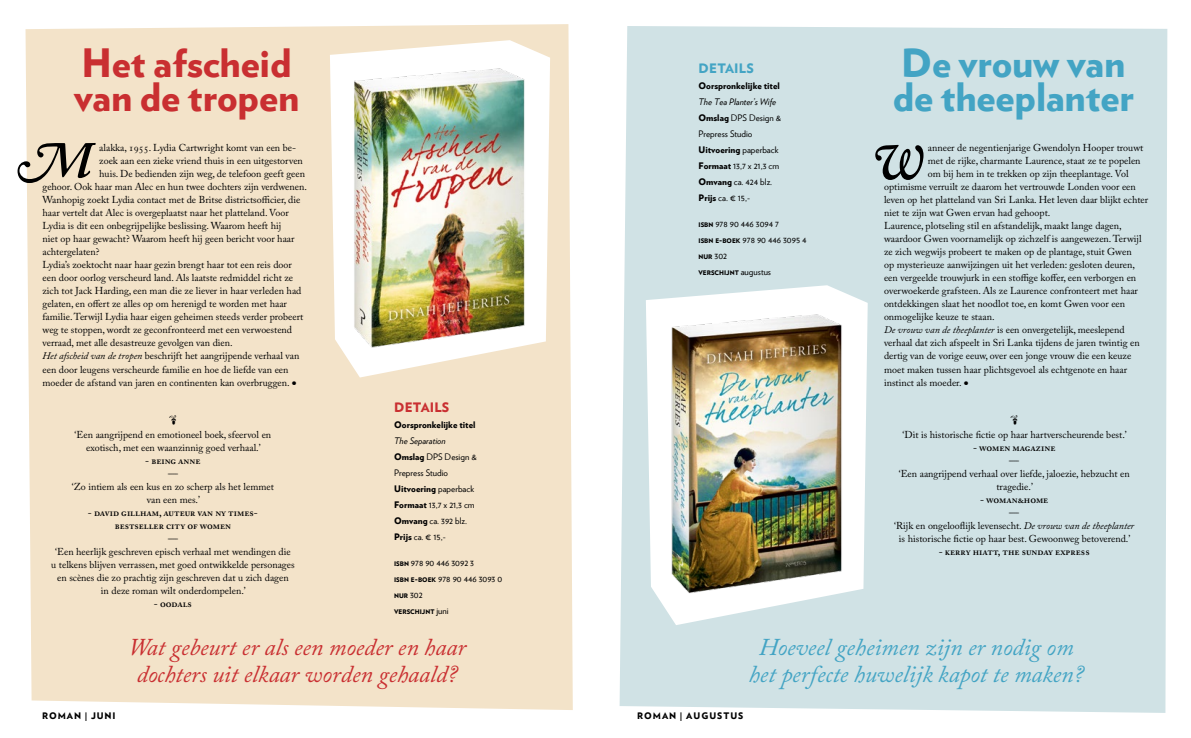
<style>
.page{position:relative;width:1191px;height:738px;background:#fff}
.page>*{position:absolute;margin:0;border:0;box-sizing:border-box;transform-origin:0 0}
.t1{font:italic 600 51px "Adobe Caslon Pro";color:#000}
.t2{font:900 39px/34px "Verlag";letter-spacing:-.005em;color:#43a4c4}
.t3{font:900 39px/34px "Verlag";letter-spacing:-.005em;color:#c92f31}
.t4{font:italic 24px/27px "Adobe Caslon Pro";color:#c92f31;text-align:center}
.t5{font:italic 24px/27px "Adobe Caslon Pro";color:#43a4c4;text-align:center}
.t6{font:900 13px "Verlag";letter-spacing:.015em;color:#43a4c4}
.t7{font:900 13px "Verlag";letter-spacing:.015em;color:#c92f31}
.t8{font:10px/13px "Adobe Caslon Pro";color:#000;text-align:center}
.t9{font:600 10px/13px "Adobe Caslon Pro";color:#000;text-align:center}
.t10{font:9px/16px "Verlag";color:#000}
.t11{font:900 9px "Verlag";color:#000}
.t12{font:900 9px "Verlag";letter-spacing:.115em;color:#000}
.t13{font:900 9px "Verlag";letter-spacing:.1em;color:#000}
.t14{font:900 6.3px "Verlag";color:#000}
.s1{font-style:italic}
.s2{font-weight:900}
.s3{font-weight:900;font-size:6.3px}
.s4{font-weight:400;font-size:9px}
.s5{font-size:16px}
</style>
<div class="page">
<div style="left:619px;top:26px;width:548px;height:686px;background:#d0e2e5"></div>
<div style="left:26px;top:24px;width:547px;height:685px;background:#f3e3c9"></div>
<img style="left:330px;top:40px;width:220px;height:337px">
<img style="left:646px;top:285px;width:221px;height:339px">
<h2 class="t3" style="left:74px;top:43px;width:227px">Het afscheid van de tropen</h2>
<h2 class="t2" style="left:892px;top:43px;width:243px">De vrouw van de theeplanter</h2>
<h3 class="t6" style="left:698px;top:58px;width:57px">DETAILS</h3>
<p class="t11" style="left:698px;top:78px;width:83px">Oorspronkelijke titel</p>
<p class="t10" style="left:698px;top:93px;width:84px"><span class="s1">The Tea Planter’s Wife<br></span><span class="s2">Omslag</span> DPS Design &amp;<br>Prepress Studio<br><span class="s2">Uitvoering</span> paperback<br><span class="s2">Formaat</span> 13,7 x 21,3 cm<br><span class="s2">Omvang</span> ca. 424 blz.<br><span class="s2">Prijs</span> ca. € 15,-</p>
<p class="t10" style="left:698px;top:215px;width:109px"><span class="s3">ISBN</span> 978 90 446 3094 7<br><span class="s3">ISBN E</span><span class="s2">-</span><span class="s3">BOEK</span> 978 90 446 3095 4</p>
<p class="t14" style="left:698px;top:252px;width:30px">NUR <span class="s4">302</span></p>
<p class="t14" style="left:698px;top:268px;width:74px">VERSCHIJNT <span class="s4">augustus</span></p>
<h1 class="t1" style="left:18px;top:130px;width:76px">M</h1>
<p class="t8" style="left:927px;top:141px;width:217px">anneer de negentienjarige Gwendolyn Hooper trouwt</p>
<p class="t8" style="left:99px;top:141px;width:198px">alakka, 1955. Lydia Cartwright komt van een be-</p>
<p class="t8" style="left:99px;top:154px;width:205px">zoek aan een zieke vriend thuis in een uitgestorven</p>
<p class="t8" style="left:99px;top:167px;width:207px">huis. De bedienden zijn weg, de telefoon geeft geen</p>
<p class="t8" style="left:43px;top:180px;width:266px">gehoor. Ook haar man Alec en hun twee dochters zijn verdwenen.</p>
<p class="t8" style="left:43px;top:193px;width:259px">Wanhopig zoekt Lydia contact met de Britse districtsofficier, die</p>
<p class="t8" style="left:43px;top:206px;width:248px">haar vertelt dat Alec is overgeplaatst naar het platteland. Voor</p>
<p class="t8" style="left:43px;top:219px;width:240px">Lydia is dit een onbegrijpelijke beslissing. Waarom heeft hij</p>
<p class="t8" style="left:43px;top:232px;width:254px">niet op haar gewacht? Waarom heeft hij geen bericht voor haar</p>
<p class="t8" style="left:43px;top:245px;width:58px">achtergelaten?</p>
<p class="t8" style="left:43px;top:258px;width:251px">Lydia’s zoektocht naar haar gezin brengt haar tot een reis door</p>
<p class="t8" style="left:43px;top:271px;width:252px">een door oorlog verscheurd land. Als laatste redmiddel richt ze</p>
<p class="t8" style="left:43px;top:284px;width:260px">zich tot Jack Harding, een man die ze liever in haar verleden had</p>
<p class="t8" style="left:43px;top:297px;width:246px">gelaten, en offert ze alles op om herenigd te worden met haar</p>
<p class="t8" style="left:43px;top:310px;width:262px">familie. Terwijl Lydia haar eigen geheimen steeds verder probeert</p>
<p class="t8" style="left:43px;top:323px;width:251px">weg te stoppen, wordt ze geconfronteerd met een verwoestend</p>
<p class="t8" style="left:43px;top:336px;width:192px">verraad, met alle desastreuze gevolgen van dien.</p>
<p class="t8" style="left:43px;top:349px;width:258px"><span class="s1">Het afscheid van de tropen</span> beschrijft het aangrijpende verhaal van</p>
<p class="t8" style="left:43px;top:362px;width:247px">een door leugens verscheurde familie en hoe de liefde van een</p>
<p class="t8" style="left:43px;top:375px;width:256px">moeder de afstand van jaren en continenten kan overbruggen. <span class="s5">•</span></p>
<h1 class="t1" style="left:872px;top:132px;width:52px">W</h1>
<p class="t8" style="left:927px;top:154px;width:214px">met de rijke, charmante Laurence, staat ze te popelen</p>
<p class="t8" style="left:927px;top:167px;width:202px">om bij hem in te trekken op zijn theeplantage. Vol</p>
<p class="t8" style="left:884px;top:180px;width:253px">optimisme verruilt ze daarom het vertrouwde Londen voor een</p>
<p class="t8" style="left:884px;top:193px;width:266px">leven op het platteland van Sri Lanka. Het leven daar blijkt echter</p>
<p class="t8" style="left:884px;top:206px;width:168px">niet te zijn wat Gwen ervan had gehoopt.</p>
<p class="t8" style="left:884px;top:219px;width:239px">Laurence, plotseling stil en afstandelijk, maakt lange dagen,</p>
<p class="t8" style="left:884px;top:232px;width:259px">waardoor Gwen voornamelijk op zichzelf is aangewezen. Terwijl</p>
<p class="t8" style="left:884px;top:245px;width:249px">ze zich wegwijs probeert te maken op de plantage, stuit Gwen</p>
<p class="t8" style="left:884px;top:258px;width:252px">op mysterieuze aanwijzingen uit het verleden: gesloten deuren,</p>
<p class="t8" style="left:884px;top:271px;width:254px">een vergeelde trouwjurk in een stoffige koffer, een verborgen en</p>
<p class="t8" style="left:884px;top:284px;width:255px">overwoekerde grafsteen. Als ze Laurence confronteert met haar</p>
<p class="t8" style="left:884px;top:297px;width:243px">ontdekkingen slaat het noodlot toe, en komt Gwen voor een</p>
<p class="t8" style="left:884px;top:310px;width:112px">onmogelijke keuze te staan.</p>
<p class="t8" style="left:884px;top:323px;width:242px"><span class="s1">De vrouw van de theeplanter</span> is een onvergetelijk, meeslepend</p>
<p class="t8" style="left:884px;top:336px;width:257px">verhaal dat zich afspeelt in Sri Lanka tijdens de jaren twintig en</p>
<p class="t8" style="left:884px;top:349px;width:249px">dertig van de vorige eeuw, over een jonge vrouw die een keuze</p>
<p class="t8" style="left:884px;top:362px;width:244px">moet maken tussen haar plichtsgevoel als echtgenote en haar</p>
<p class="t8" style="left:884px;top:375px;width:86px">instinct als moeder. <span class="s5">•</span></p>
<p class="t8" style="left:75px;top:414px;width:198px">3<br>‘Een aangrijpend en emotioneel boek, sfeervol en exotisch, met een waanzinnig goed verhaal.’</p>
<p class="t9" style="left:145px;top:453px;width:57px">- being anne</p>
<p class="t8" style="left:72px;top:466px;width:204px">4<br>‘Zo intiem als een kus en zo scherp als het lemmet van een mes.’</p>
<p class="t9" style="left:88px;top:505px;width:171px">- david gillham, auteur van ny times&shy;bestseller city of women</p>
<p class="t8" style="left:51px;top:531px;width:245px">4<br>‘Een heerlijk geschreven episch verhaal met wendingen die<br>u telkens blijven verrassen, met goed ontwikkelde personages en scènes die zo prachtig zijn geschreven dat u zich dagen<br>in deze roman wilt onderdompelen.’</p>
<p class="t9" style="left:154px;top:596px;width:39px">- oodals</p>
<h3 class="t7" style="left:394px;top:396px;width:57px">DETAILS</h3>
<p class="t11" style="left:394px;top:416px;width:83px">Oorspronkelijke titel</p>
<p class="t10" style="left:394px;top:431px;width:84px"><span class="s1">The Separation<br></span><span class="s2">Omslag</span> DPS Design &amp;<br>Prepress Studio<br><span class="s2">Uitvoering</span> paperback<br><span class="s2">Formaat</span> 13,7 x 21,3 cm<br><span class="s2">Omvang</span> ca. 392 blz.<br><span class="s2">Prijs</span> ca. € 15,-</p>
<p class="t10" style="left:394px;top:553px;width:110px"><span class="s3">ISBN</span> 978 90 446 3092 3<br><span class="s3">ISBN E</span><span class="s2">-</span><span class="s3">BOEK</span> 978 90 446 3093 0</p>
<p class="t14" style="left:394px;top:590px;width:30px">NUR <span class="s4">302</span></p>
<p class="t14" style="left:394px;top:606px;width:56px">VERSCHIJNT <span class="s4">juni</span></p>
<p class="t8" style="left:902px;top:414px;width:226px">3<br>‘Dit is historische fictie op haar hartverscheurende best.’</p>
<p class="t9" style="left:973px;top:440px;width:84px">- women magazine</p>
<p class="t8" style="left:898px;top:453px;width:232px">4<br>‘Een aangrijpend verhaal over liefde, jaloezie, hebzucht en tragedie.’</p>
<p class="t9" style="left:980px;top:492px;width:70px">- woman&amp;home</p>
<p class="t8" style="left:894px;top:505px;width:241px">4<br>‘Rijk en ongelooflijk levensecht. <span class="s1">De vrouw van de theeplanter </span>is historische fictie op haar best. Gewoonweg betoverend.’</p>
<p class="t9" style="left:938px;top:544px;width:152px">- kerry hiatt, the sunday express</p>
<p class="t13" style="left:42px;top:707px;width:75px">ROMAN | JUNI</p>
<h3 class="t4" style="left:129px;top:632px;width:339px">Wat gebeurt er als een moeder en haar dochters uit elkaar worden gehaald?</h3>
<h3 class="t5" style="left:748px;top:632px;width:337px">Hoeveel geheimen zijn er nodig om het perfecte huwelijk kapot te maken?</h3>
<p class="t12" style="left:637px;top:707px;width:108px">ROMAN | AUGUSTUS</p>
</div>
